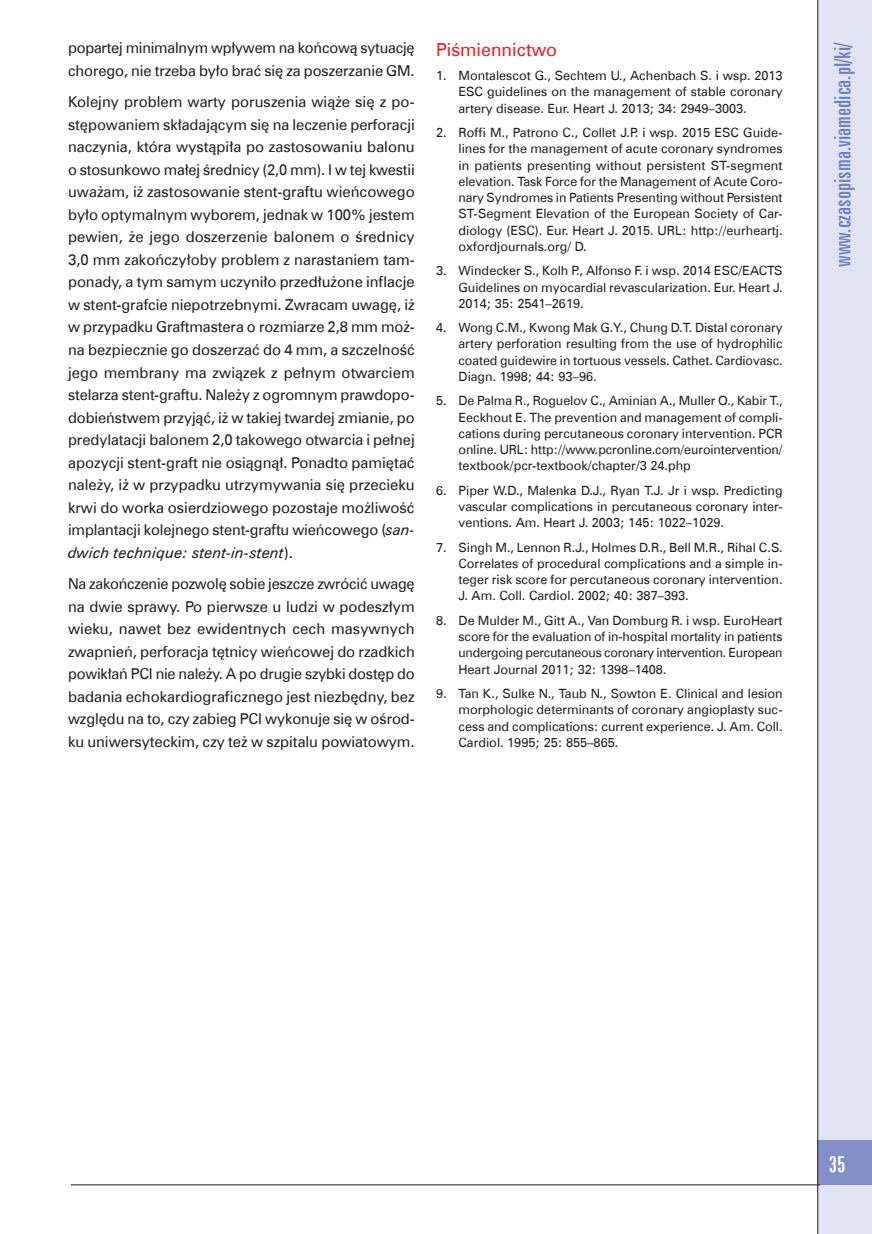
<style>
.page{position:relative;width:872px;height:1234px;background:#fff}
.page>*{position:absolute;margin:0;border:0;box-sizing:border-box;transform-origin:0 0}
.t1{font:22.5px "Zurich X Cn EU";color:#6f80bf;scale:1.07 1}
.t2{font:22.5px "Zurich X Cn EU";color:#fff;scale:1.07 1}
.t3{font:18px "Zurich EU";color:#ee1d23}
.t4{font:15px/22.5px "Zurich EU";letter-spacing:-.005em;color:#231f20;text-align:justify}
.t5{font:12.75px/16.2px "Zurich EU";color:#231f20;text-align:justify}
.s1{font-style:italic}
</style>
<div class="page">
<div style="left:817px;top:0;width:55px;height:1233px;background:#e0e4f2"></div>
<div style="left:817px;top:1140px;width:55px;height:44px;background:#838fc7"></div>
<hr style="left:817px;top:0;width:1px;height:1233px;background:#231f20">
<hr style="left:71px;top:1184px;width:749px;height:1px;background:#231f20">
<p class="t4" style="left:68px;top:37px;width:348px">popartej minimalnym wpływem na końcową sytuację chorego, nie trzeba było brać się za poszerzanie GM.</p>
<p class="t4" style="left:68px;top:90px;width:348px">Kolejny problem warty poruszenia wiąże się z po&shy;stępowaniem składającym się na leczenie perforacji naczynia, która wystąpiła po zastosowaniu balonu o stosunkowo małej średnicy (2,0 mm). I w tej kwestii uważam, iż zastosowanie stent-graftu wieńcowego było optymalnym wyborem, jednak w 100% jestem pewien, że jego doszerzenie balonem o średnicy 3,0 mm zakończyłoby problem z narastaniem tam&shy;ponady, a tym samym uczyniło przedłużone inflacje w stent-grafcie niepotrzebnymi. Zwracam uwagę, iż w przypadku Graftmastera o rozmiarze 2,8 mm moż&shy;na bezpiecznie go doszerzać do 4 mm, a szczelność jego membrany ma związek z pełnym otwarciem stelarza stent-graftu. Należy z ogromnym prawdopo&shy;dobieństwem przyjąć, iż w takiej twardej zmianie, po predylatacji balonem 2,0 takowego otwarcia i pełnej apozycji stent-graft nie osiągnął. Ponadto pamiętać należy, iż w przypadku utrzymywania się przecieku krwi do worka osierdziowego pozostaje możliwość implantacji kolejnego stent-graftu wieńcowego (<span class="s1">san&shy;dwich technique: stent-in-stent</span>).</p>
<p class="t4" style="left:68px;top:572px;width:348px">Na zakończenie pozwolę sobie jeszcze zwrócić uwagę na dwie sprawy. Po pierwsze u ludzi w podeszłym wieku, nawet bez ewidentnych cech masywnych zwapnień, perforacja tętnicy wieńcowej do rzadkich powikłań PCI nie należy. A po drugie szybki dostęp do badania echokardiograficznego jest niezbędny, bez względu na to, czy zabieg PCI wykonuje się w ośrod&shy;ku uniwersyteckim, czy też w szpitalu powiatowym.</p>
<h2 class="t3" style="left:436px;top:38px;width:123px">Piśmiennictwo</h2>
<p class="t5" style="left:458px;top:67px;width:326px;text-indent:-22px">1. Montalescot G., Sechtem U., Achenbach S. i wsp. 2013<br>ESC guidelines on the management of stable coronary artery disease. Eur. Heart J. 2013; 34: 2949–3003.</p>
<p class="t5" style="left:458px;top:124px;width:326px;text-indent:-22px">2. Roffi M., Patrono C., Collet J.P. i wsp. 2015 ESC Guide&shy;lines for the management of acute coronary syndromes in patients presenting without persistent ST-segment elevation. Task Force for the Management of Acute Coro&shy;nary Syndromes in Patients Presenting without Persistent ST-Segment Elevation of the European Society of Car&shy;diology (ESC). Eur. Heart J. 2015. URL: http://eurheartj. oxfordjournals.org/ D.</p>
<p class="t5" style="left:458px;top:262px;width:326px;text-indent:-22px">3. Windecker S., Kolh P., Alfonso F. i wsp. 2014 ESC/EACTS Guidelines on myocardial revascularization. Eur. Heart J.<br>2014; 35: 2541–2619.</p>
<p class="t5" style="left:458px;top:319px;width:326px;text-indent:-22px">4. Wong C.M., Kwong Mak G.Y., Chung D.T. Distal coronary artery perforation resulting from the use of hydrophilic coated guidewire in tortuous vessels. Cathet. Cardiovasc.<br>Diagn. 1998; 44: 93–96.</p>
<p class="t5" style="left:458px;top:392px;width:326px;text-indent:-22px">5. De Palma R., Roguelov C., Aminian A., Muller O., Kabir T., Eeckhout E. The prevention and management of compli&shy;cations during percutaneous coronary intervention. PCR online. URL: http://www.pcronline.com/eurointervention/ textbook/pcr-textbook/chapter/3 24.php</p>
<p class="t5" style="left:458px;top:482px;width:326px;text-indent:-22px">6. Piper W.D., Malenka D.J., Ryan T.J. Jr i wsp. Predicting vascular complications in percutaneous coronary inter&shy;ventions. Am. Heart J. 2003; 145: 1022–1029.</p>
<p class="t5" style="left:458px;top:539px;width:326px;text-indent:-22px">7. Singh M., Lennon R.J., Holmes D.R., Bell M.R., Rihal C.S.<br>Correlates of procedural complications and a simple in&shy;teger risk score for percutaneous coronary intervention.<br>J. Am. Coll. Cardiol. 2002; 40: 387–393.</p>
<p class="t5" style="left:458px;top:612px;width:326px;text-indent:-22px">8. De Mulder M., Gitt A., Van Domburg R. i wsp. EuroHeart score for the evaluation of in-hospital mortality in patients undergoing percutaneous coronary intervention. European Heart Journal 2011; 32: 1398–1408.</p>
<p class="t5" style="left:458px;top:685px;width:326px;text-indent:-22px">9. Tan K., Sulke N., Taub N., Sowton E. Clinical and lesion morphologic determinants of coronary angioplasty suc&shy;cess and complications: current experience. J. Am. Coll.<br>Cardiol. 1995; 25: 855–865.</p>
<h1 class="t1" style="left:829px;top:267px;width:212px;rotate:-90deg">www.czasopisma.viamedica.pl/ki/</h1>
<h1 class="t2" style="left:828px;top:1150px;width:17px">35</h1>
</div>
